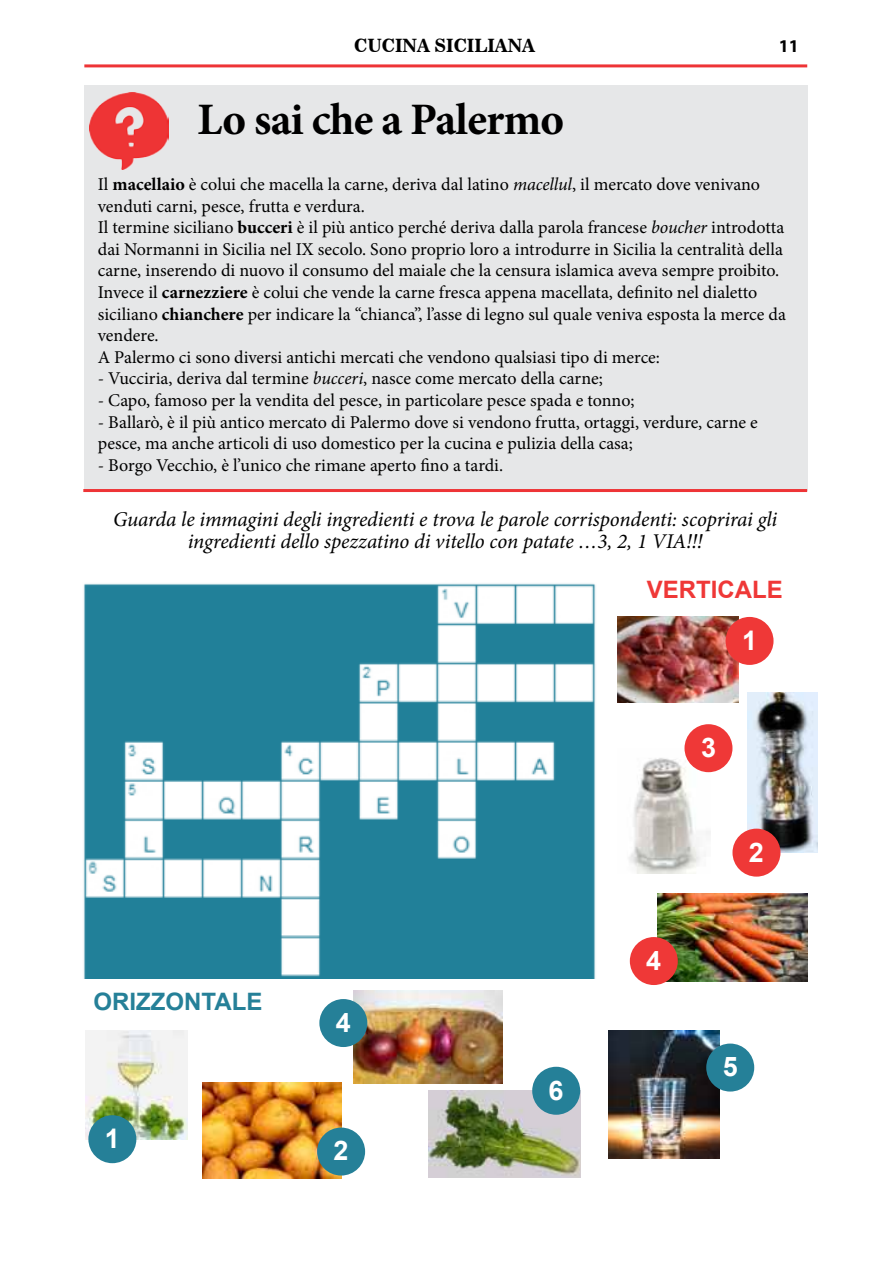
<style>
.page{position:relative;width:893px;height:1263px;background:#fff}
.page>*{position:absolute;margin:0;border:0;box-sizing:border-box;transform-origin:0 0}
.t1{font:700 45px "Minion Pro";letter-spacing:-.02em;color:#000}
.t2{font:700 27px "Arial";color:#fff}
.t3{font:700 24px "Arial";color:#258098}
.t4{font:700 24px "Arial";color:#ef3837}
.t5{font:italic 21px/22.5px "Minion Pro";letter-spacing:-.01em;color:#000;text-align:center}
.t6{font:18px/21.6px "Minion Pro";color:#000}
.t7{font:18px "News 706 BT Bold C";color:#000}
.t8{font:700 18px "Myriad Pro";color:#000}
.s1{font-weight:700}
.s2{font-style:italic}
</style>
<div class="page">
<hr style="left:84px;top:64px;width:723px;height:3px;background:#ee3436">
<div style="left:84px;top:85px;width:724px;height:405px;background:#e6e7e8"></div>
<img style="left:89px;top:92px;width:79px;height:77px">
<img style="left:83px;top:583px;width:513px;height:395px">
<img style="left:617px;top:617px;width:121px;height:85px">
<img style="left:748px;top:693px;width:69px;height:160px">
<img style="left:629px;top:758px;width:82px;height:116px">
<img style="left:657px;top:893px;width:151px;height:88px">
<img style="left:85px;top:1030px;width:102px;height:109px">
<img style="left:203px;top:1083px;width:138px;height:95px">
<img style="left:353px;top:991px;width:150px;height:92px">
<img style="left:609px;top:1030px;width:110px;height:128px">
<img style="left:428px;top:1091px;width:152px;height:87px">
<div style="left:725px;top:617px;width:48px;height:48px;background:#ef3837;border-radius:50%"></div>
<div style="left:732px;top:829px;width:48px;height:48px;background:#ef3837;border-radius:50%"></div>
<div style="left:684px;top:724px;width:48px;height:48px;background:#ef3837;border-radius:50%"></div>
<div style="left:630px;top:937px;width:48px;height:48px;background:#ef3837;border-radius:50%"></div>
<div style="left:88px;top:1115px;width:48px;height:48px;background:#258098;border-radius:50%"></div>
<div style="left:317px;top:1127px;width:48px;height:48px;background:#258098;border-radius:50%"></div>
<div style="left:319px;top:999px;width:48px;height:48px;background:#258098;border-radius:50%"></div>
<div style="left:706px;top:1043px;width:48px;height:48px;background:#258098;border-radius:50%"></div>
<div style="left:532px;top:1067px;width:48px;height:48px;background:#258098;border-radius:50%"></div>
<hr style="left:83px;top:489px;width:724px;height:3px;background:#ee3436">
<p class="t7" style="left:354px;top:35px;width:182px">CUCINA SICILIANA</p>
<p class="t8" style="left:779px;top:34px;width:21px">11</p>
<h1 class="t1" style="left:197px;top:88px;width:368px">Lo sai che a Palermo</h1>
<p class="t6" style="left:98px;top:174px;width:690px">Il <span class="s1">macellaio</span> è colui che macella la carne, deriva dal latino <span class="s2">macellul</span>, il mercato dove venivano venduti carni, pesce, frutta e verdura.<br>Il termine siciliano <span class="s1">bucceri</span> è il più antico perché deriva dalla parola francese <span class="s2">boucher</span> introdotta dai Normanni in Sicilia nel IX secolo. Sono proprio loro a introdurre in Sicilia la centralità della carne, inserendo di nuovo il consumo del maiale che la censura islamica aveva sempre proibito.<br>Invece il <span class="s1">carnezziere</span> è colui che vende la carne fresca appena macellata, definito nel dialetto siciliano <span class="s1">chianchere</span> per indicare la “chianca”, l’asse di legno sul quale veniva esposta la merce da vendere.<br>A Palermo ci sono diversi antichi mercati che vendono qualsiasi tipo di merce:</p>
<p class="t6" style="left:98px;top:368px;width:507px">- Vucciria, deriva dal termine <span class="s2">bucceri</span>, nasce come mercato della carne;</p>
<p class="t6" style="left:98px;top:390px;width:538px">- Capo, famoso per la vendita del pesce, in particolare pesce spada e tonno;</p>
<p class="t6" style="left:98px;top:411px;width:662px">- Ballarò, è il più antico mercato di Palermo dove si vendono frutta, ortaggi, verdure, carne e pesce, ma anche articoli di uso domestico per la cucina e pulizia della casa;</p>
<p class="t6" style="left:98px;top:454px;width:407px">- Borgo Vecchio, è l’unico che rimane aperto fino a tardi.</p>
<p class="t5" style="left:113px;top:508px;width:666px">Guarda le immagini degli ingredienti e trova le parole corrispondenti: scoprirai gli ingredienti dello spezzatino di vitello con patate …3, 2, 1 VIA!!!</p>
<h3 class="t4" style="left:647px;top:573px;width:138px">VERTICALE</h3>
<h3 class="t3" style="left:94px;top:985px;width:170px">ORIZZONTALE</h3>
<h2 class="t2" style="left:105px;top:1119px;width:17px">1</h2>
<h2 class="t2" style="left:336px;top:1003px;width:17px">4</h2>
<h2 class="t2" style="left:334px;top:1132px;width:17px">2</h2>
<h2 class="t2" style="left:549px;top:1071px;width:17px">6</h2>
<h2 class="t2" style="left:646px;top:941px;width:17px">4</h2>
<h2 class="t2" style="left:742px;top:621px;width:17px">1</h2>
<h2 class="t2" style="left:701px;top:729px;width:17px">3</h2>
<h2 class="t2" style="left:749px;top:833px;width:17px">2</h2>
<h2 class="t2" style="left:723px;top:1048px;width:17px">5</h2>
</div>
